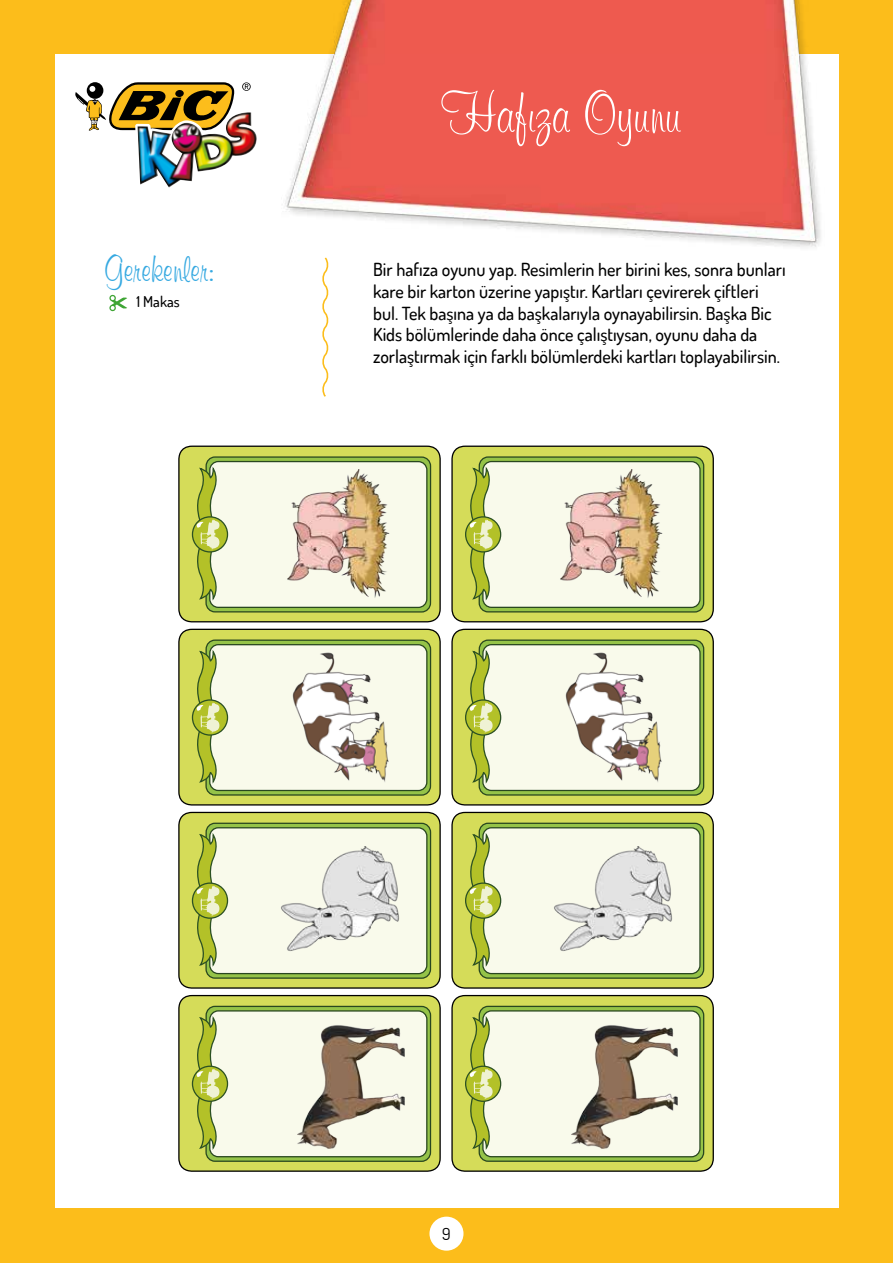
<style>
.page{position:relative;width:893px;height:1263px;background:#fcbd1b}
.page>*{position:absolute;margin:0;border:0;box-sizing:border-box;transform-origin:0 0}
.t1{font:60px "Murray Hill BT";color:#fff}
.t2{font:39px "Murray Hill BT";color:#36a9e1}
.t3{font:500 18px/21.6px "Dosis";color:#000}
.t4{font:16.5px "Dosis";color:#000}
.t5{font:500 15px "Dosis";color:#000}
</style>
<div class="page">
<div style="left:55px;top:55px;width:783px;height:1153px;background:#fff"></div>
<div style="left:429px;top:1216px;width:34px;height:35px;background:#fff;border-radius:50%"></div>
<img style="left:282px;top:0;width:543px;height:247px">
<svg style="left:75px;top:82px;width:176px;height:53px"></svg>
<img style="left:138px;top:112px;width:119px;height:76px">
<svg style="left:322px;top:257px;width:7px;height:140px"></svg>
<div style="left:179px;top:995px;width:261px;height:176px;background:#d5dc59;border-radius:13px"></div>
<div style="left:178px;top:995px;width:263px;height:177px;border:1px solid #000;border-radius:13px"></div>
<svg style="left:206px;top:1006px;width:225px;height:155px"></svg>
<div style="left:205px;top:1006px;width:226px;height:156px;border:1px solid #29471f;border-radius:9px"></div>
<div style="left:210px;top:1011px;width:217px;height:146px;background:#f9faeb;border-radius:9px"></div>
<div style="left:209px;top:1010px;width:218px;height:147px;border:1px solid #29471f;border-radius:9px"></div>
<div style="left:192px;top:1066px;width:35px;height:35px;background:#b3c128;border-radius:50%"></div>
<div style="left:192px;top:1065px;width:36px;height:37px;border:1px solid #2c5123;border-radius:50%"></div>
<svg style="left:194px;top:1017px;width:26px;height:132px"></svg>
<div style="left:179px;top:812px;width:261px;height:176px;background:#d5dc59;border-radius:13px"></div>
<div style="left:178px;top:812px;width:263px;height:177px;border:1px solid #000;border-radius:13px"></div>
<svg style="left:206px;top:823px;width:225px;height:155px"></svg>
<div style="left:205px;top:823px;width:226px;height:156px;border:1px solid #29471f;border-radius:9px"></div>
<div style="left:210px;top:828px;width:217px;height:146px;background:#f9faeb;border-radius:9px"></div>
<div style="left:209px;top:827px;width:218px;height:147px;border:1px solid #29471f;border-radius:9px"></div>
<div style="left:192px;top:883px;width:35px;height:35px;background:#b3c128;border-radius:50%"></div>
<div style="left:192px;top:882px;width:36px;height:37px;border:1px solid #2c5123;border-radius:50%"></div>
<svg style="left:194px;top:833px;width:26px;height:133px"></svg>
<div style="left:179px;top:629px;width:261px;height:176px;background:#d5dc59;border-radius:13px"></div>
<div style="left:178px;top:629px;width:263px;height:176px;border:1px solid #000;border-radius:13px"></div>
<svg style="left:206px;top:640px;width:225px;height:155px;background:#8cb944"></svg>
<div style="left:205px;top:639px;width:226px;height:157px;border:1px solid #29471f;border-radius:9px"></div>
<div style="left:210px;top:645px;width:217px;height:145px;background:#f9faeb;border-radius:9px"></div>
<div style="left:209px;top:644px;width:218px;height:147px;border:1px solid #29471f;border-radius:9px"></div>
<div style="left:192px;top:700px;width:35px;height:35px;background:#b3c128;border-radius:50%"></div>
<div style="left:192px;top:699px;width:36px;height:37px;border:1px solid #2c5123;border-radius:50%"></div>
<svg style="left:194px;top:650px;width:26px;height:133px"></svg>
<div style="left:179px;top:446px;width:261px;height:176px;background:#d5dc59;border-radius:13px"></div>
<div style="left:178px;top:446px;width:263px;height:176px;border:1px solid #000;border-radius:13px"></div>
<div style="left:206px;top:457px;width:225px;height:155px;background:#95c348;border-radius:9px"></div>
<div style="left:205px;top:456px;width:226px;height:157px;border:1px solid #29471f;border-radius:9px"></div>
<div style="left:210px;top:461px;width:217px;height:146px;background:#f9faeb;border-radius:9px"></div>
<div style="left:209px;top:461px;width:218px;height:147px;border:1px solid #29471f;border-radius:9px"></div>
<div style="left:192px;top:517px;width:35px;height:35px;background:#b3c128;border-radius:50%"></div>
<div style="left:192px;top:516px;width:36px;height:36px;border:1px solid #2c5123;border-radius:50%"></div>
<svg style="left:194px;top:467px;width:26px;height:133px"></svg>
<img style="left:287px;top:469px;width:102px;height:129px">
<img style="left:292px;top:652px;width:96px;height:130px">
<img style="left:281px;top:846px;width:118px;height:105px">
<img style="left:297px;top:1025px;width:107px;height:124px">
<div style="left:452px;top:995px;width:261px;height:176px;background:#d5dc59;border-radius:13px"></div>
<div style="left:451px;top:995px;width:263px;height:177px;border:1px solid #000;border-radius:13px"></div>
<div style="left:479px;top:1006px;width:225px;height:155px;background:linear-gradient(to right,#94c248,#95c248);border-radius:9px"></div>
<div style="left:479px;top:1006px;width:225px;height:156px;border:1px solid #29471f;border-radius:9px"></div>
<div style="left:483px;top:1011px;width:217px;height:146px;background:#f9faeb;border-radius:9px"></div>
<div style="left:482px;top:1010px;width:219px;height:147px;border:1px solid #29471f;border-radius:9px"></div>
<svg style="left:466px;top:1066px;width:35px;height:35px"></svg>
<div style="left:465px;top:1065px;width:36px;height:37px;border:1px solid #2c5123;border-radius:50%"></div>
<svg style="left:467px;top:1017px;width:26px;height:132px"></svg>
<div style="left:452px;top:812px;width:261px;height:176px;background:#d5dc59;border-radius:13px"></div>
<div style="left:451px;top:812px;width:263px;height:177px;border:1px solid #000;border-radius:13px"></div>
<svg style="left:479px;top:823px;width:225px;height:155px"></svg>
<div style="left:479px;top:823px;width:225px;height:156px;border:1px solid #29471f;border-radius:9px"></div>
<div style="left:483px;top:828px;width:217px;height:146px;background:#f9faeb;border-radius:9px"></div>
<div style="left:482px;top:827px;width:219px;height:147px;border:1px solid #29471f;border-radius:9px"></div>
<svg style="left:466px;top:883px;width:35px;height:35px"></svg>
<div style="left:465px;top:882px;width:36px;height:37px;border:1px solid #2c5123;border-radius:50%"></div>
<svg style="left:467px;top:833px;width:26px;height:133px"></svg>
<div style="left:452px;top:629px;width:261px;height:176px;background:#d5dc59;border-radius:13px"></div>
<div style="left:451px;top:629px;width:263px;height:176px;border:1px solid #000;border-radius:13px"></div>
<svg style="left:479px;top:640px;width:225px;height:155px;background:#90bd46"></svg>
<div style="left:479px;top:639px;width:225px;height:157px;border:1px solid #29471f;border-radius:9px"></div>
<div style="left:483px;top:645px;width:217px;height:145px;background:#f9faeb;border-radius:9px"></div>
<div style="left:482px;top:644px;width:219px;height:147px;border:1px solid #29471f;border-radius:9px"></div>
<svg style="left:466px;top:700px;width:35px;height:35px"></svg>
<div style="left:465px;top:699px;width:36px;height:37px;border:1px solid #2c5123;border-radius:50%"></div>
<svg style="left:467px;top:650px;width:26px;height:133px"></svg>
<div style="left:452px;top:446px;width:261px;height:176px;background:#d5dc59;border-radius:13px"></div>
<div style="left:451px;top:446px;width:263px;height:176px;border:1px solid #000;border-radius:13px"></div>
<div style="left:479px;top:457px;width:225px;height:155px;background:#95c348;border-radius:9px"></div>
<div style="left:479px;top:456px;width:225px;height:157px;border:1px solid #29471f;border-radius:9px"></div>
<div style="left:483px;top:461px;width:217px;height:146px;background:#f9faeb;border-radius:9px"></div>
<div style="left:482px;top:461px;width:219px;height:147px;border:1px solid #29471f;border-radius:9px"></div>
<svg style="left:466px;top:517px;width:35px;height:35px"></svg>
<div style="left:465px;top:516px;width:36px;height:36px;border:1px solid #2c5123;border-radius:50%"></div>
<svg style="left:467px;top:467px;width:26px;height:133px"></svg>
<img style="left:560px;top:469px;width:102px;height:129px">
<img style="left:565px;top:652px;width:96px;height:130px">
<img style="left:554px;top:846px;width:118px;height:105px">
<img style="left:571px;top:1025px;width:107px;height:124px">
<svg style="left:109px;top:295px;width:18px;height:16px"></svg>
<h1 class="t1" style="left:442px;top:79px;width:241px">Hafıza Oyunu</h1>
<h2 class="t2" style="left:105px;top:246px;width:111px">Gerekenler:</h2>
<p class="t3" style="left:373px;top:259px;width:414px">Bir hafıza oyunu yap. Resimlerin her birini kes, sonra bunları kare bir karton üzerine yapıştır. Kartları çevirerek çiftleri bul. Tek başına ya da başkalarıyla oynayabilirsin. Başka Bic Kids bölümlerinde daha önce çalıştıysan, oyunu daha da zorlaştırmak için farklı bölümlerdeki kartları toplayabilirsin.</p>
<p class="t5" style="left:136px;top:292px;width:45px">1 Makas</p>
<p class="t4" style="left:442px;top:1223px;width:10px">9</p>
</div>
